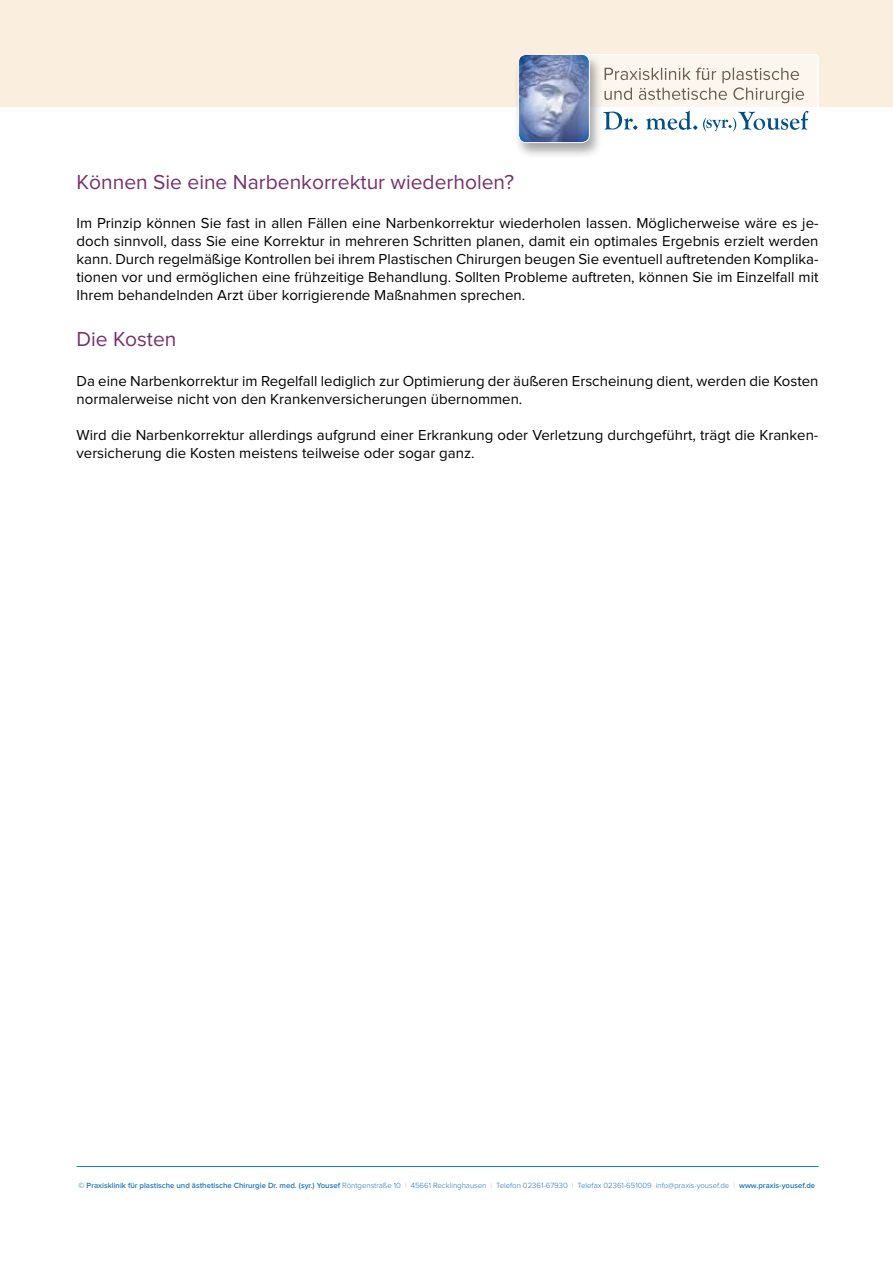
<style>
.page{position:relative;width:893px;height:1263px;background:#fff}
.page>*{position:absolute;margin:0;border:0;box-sizing:border-box;transform-origin:0 0}
.t1{font:21px "Proxima Nova";color:#77306a}
.t2{font:15px/18px "Proxima Nova";color:#000}
.t3{font:300 7.8px "Proxima Nova";color:#1c75bc}
.s1{font-weight:600}
.s2{color:#d4c1d0}
</style>
<div class="page">
<div style="left:0;top:0;width:893px;height:106px;background:#faefdf"></div>
<div style="left:544px;top:54px;width:274px;height:89px;background:linear-gradient(to bottom,#fbf3e8,#fff);border-radius:4px"></div>
<div style="left:544px;top:54px;width:275px;height:89px;border:1px solid #fff;border-radius:4px"></div>
<svg style="left:603px;top:111px;width:205px;height:20px"></svg>
<svg style="left:604px;top:68px;width:200px;height:35px"></svg>
<div style="left:513px;top:52px;width:90px;height:107px;background:#000;opacity:.35"></div>
<img style="left:519px;top:54px;width:70px;height:89px">
<div style="left:518px;top:54px;width:72px;height:89px;border:1px solid #fff;border-radius:8px"></div>
<hr style="left:77px;top:1166px;width:742px;height:1px;background:#1c75bc">
<h1 class="t1" style="left:77px;top:172px;width:439px">Können Sie eine Narbenkorrektur wiederholen?</h1>
<p class="t2" style="left:77px;top:215px;width:744px;text-align:justify">Im Prinzip können Sie fast in allen Fällen eine Narbenkorrektur wiederholen lassen. Möglicherweise wäre es je&shy;doch sinnvoll, dass Sie eine Korrektur in mehreren Schritten planen, damit ein optimales Ergebnis erzielt werden kann. Durch regelmäßige Kontrollen bei ihrem Plastischen Chirurgen beugen Sie eventuell auftretenden Komplika&shy;tionen vor und ermöglichen eine frühzeitige Behandlung. Sollten Probleme auftreten, können Sie im Einzelfall mit Ihrem behandelnden Arzt über korrigierende Maßnahmen sprechen.</p>
<h1 class="t1" style="left:77px;top:329px;width:101px">Die Kosten</h1>
<p class="t2" style="left:77px;top:372px;width:743px">Da eine Narbenkorrektur im Regelfall lediglich zur Optimierung der äußeren Erscheinung dient, werden die Kosten normalerweise nicht von den Krankenversicherungen übernommen.</p>
<p class="t2" style="left:77px;top:426px;width:743px">Wird die Narbenkorrektur allerdings aufgrund einer Erkrankung oder Verletzung durchgeführt, trägt die Kranken&shy;versicherung die Kosten meistens teilweise oder sogar ganz.</p>
<p class="t3" style="left:79px;top:1182px;width:738px"><span class="s1">© Praxisklinik für plastische und ästhetische Chirurgie Dr. med. (syr.) Yousef</span> Röntgenstraße 10 <span class="s2">I</span> 45661 Recklinghausen <span class="s2">I</span> Telefon 02361-67930 <span class="s2">I</span> Telefax 02361-651009 info@praxis-yousef.de <span class="s2">I</span> <span class="s1">www.praxis-yousef.de</span></p>
</div>
